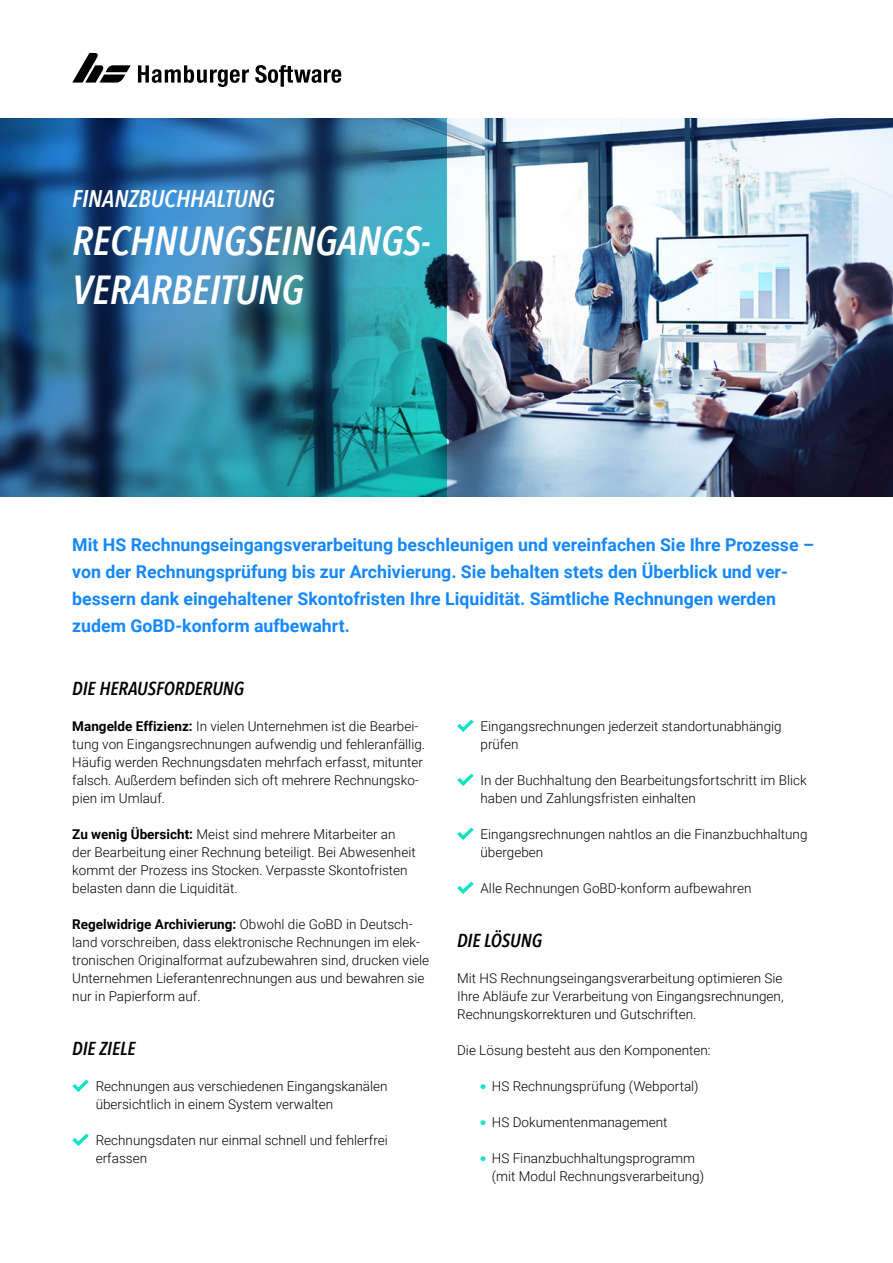
<style>
.page{position:relative;width:893px;height:1263px;background:#fff}
.page>*{position:absolute;margin:0;border:0;box-sizing:border-box;transform-origin:0 0}
.t1{font:italic 600 40.5px/48.6px "Avenir Next Condensed";color:#fff}
.t2{font:italic 600 24px "Avenir Next Condensed";color:#fff}
.t3{font:italic 600 18.75px "Avenir Next Condensed";color:#000}
.t4{font:700 17.7px/27px "Roboto";color:#1488ff}
.t5{font:300 13.5px/18px "Roboto";color:#000}
.s1{font-weight:700}
.s2{color:#10e3c4}
</style>
<div class="page">
<svg style="left:138px;top:65px;width:111px;height:22px"></svg>
<svg style="left:255px;top:65px;width:86px;height:22px"></svg>
<svg style="left:72px;top:53px;width:59px;height:30px"></svg>
<img style="left:446px;top:118px;width:447px;height:379px">
<img style="left:0;top:118px;width:446px;height:379px">
<svg style="left:72px;top:1079px;width:17px;height:13px"></svg>
<svg style="left:72px;top:1133px;width:17px;height:13px"></svg>
<svg style="left:457px;top:719px;width:17px;height:13px"></svg>
<svg style="left:457px;top:773px;width:17px;height:13px"></svg>
<svg style="left:457px;top:827px;width:17px;height:13px"></svg>
<svg style="left:457px;top:881px;width:17px;height:13px"></svg>
<h2 class="t2" style="left:72px;top:184px;width:204px">FINANZBUCHHALTUNG</h2>
<h1 class="t1" style="left:72px;top:217px;width:360px">RECHNUNGSEINGANGS-<br>VERARBEITUNG</h1>
<p class="t4" style="left:72px;top:530px;width:743px">Mit HS Rechnungseingangsverarbeitung beschleunigen und vereinfachen Sie Ihre Prozesse – von der Rechnungsprüfung bis zur Archivierung. Sie behalten stets den Überblick und ver&shy;bessern dank eingehaltener Skontofristen Ihre Liquidität. Sämtliche Rechnungen werden zudem GoBD-konform aufbewahrt.</p>
<h3 class="t3" style="left:72px;top:677px;width:173px">DIE HERAUSFORDERUNG</h3>
<p class="t5" style="left:72px;top:717px;width:354px"><span class="s1">Mangelde Effizienz:</span> In vielen Unternehmen ist die Bearbei&shy;tung von Eingangsrechnungen aufwendig und fehleranfällig.<br>Häufig werden Rechnungsdaten mehrfach erfasst, mitunter falsch. Außerdem befinden sich oft mehrere Rechnungsko&shy;pien im Umlauf.</p>
<p class="t5" style="left:72px;top:825px;width:345px"><span class="s1">Zu wenig Übersicht:</span> Meist sind mehrere Mitarbeiter an der Bearbeitung einer Rechnung beteiligt. Bei Abwesenheit kommt der Prozess ins Stocken. Verpasste Skontofristen belasten dann die Liquidität.</p>
<p class="t5" style="left:72px;top:915px;width:358px"><span class="s1">Regelwidrige Archivierung:</span> Obwohl die GoBD in Deutsch&shy;land vorschreiben, dass elektronische Rechnungen im elek&shy;tronischen Originalformat aufzubewahren sind, drucken viele Unternehmen Lieferantenrechnungen aus und bewahren sie nur in Papierform auf.</p>
<h3 class="t3" style="left:72px;top:1037px;width:65px">DIE ZIELE</h3>
<p class="t5" style="left:96px;top:1077px;width:293px">Rechnungen aus verschiedenen Eingangskanälen übersichtlich in einem System verwalten</p>
<p class="t5" style="left:96px;top:1131px;width:294px">Rechnungsdaten nur einmal schnell und fehlerfrei erfassen</p>
<p class="t5" style="left:480px;top:717px;width:303px">Eingangsrechnungen jederzeit standortunabhängig prüfen</p>
<p class="t5" style="left:480px;top:771px;width:328px">In der Buchhaltung den Bearbeitungsfortschritt im Blick haben und Zahlungsfristen einhalten</p>
<p class="t5" style="left:480px;top:825px;width:329px">Eingangsrechnungen nahtlos an die Finanzbuchhaltung übergeben</p>
<p class="t5" style="left:480px;top:879px;width:272px">Alle Rechnungen GoBD-konform aufbewahren</p>
<h3 class="t3" style="left:457px;top:929px;width:86px">DIE LÖSUNG</h3>
<p class="t5" style="left:457px;top:969px;width:328px;text-align:justify">Mit HS Rechnungseingangsverarbeitung optimieren Sie Ihre Abläufe zur Verarbeitung von Eingangsrechnungen, Rechnungskorrekturen und Gutschriften.</p>
<p class="t5" style="left:457px;top:1041px;width:255px">Die Lösung besteht aus den Komponenten:</p>
<p class="t5" style="left:480px;top:1077px;width:220px"><span class="s2">●</span> HS Rechnungsprüfung (Webportal)</p>
<p class="t5" style="left:480px;top:1113px;width:188px"><span class="s2">●</span> HS Dokumentenmanagement</p>
<p class="t5" style="left:492px;top:1149px;width:214px;text-indent:-11px"><span class="s2">●</span> HS Finanzbuchhaltungsprogramm (mit Modul Rechnungsverarbeitung)</p>
</div>
